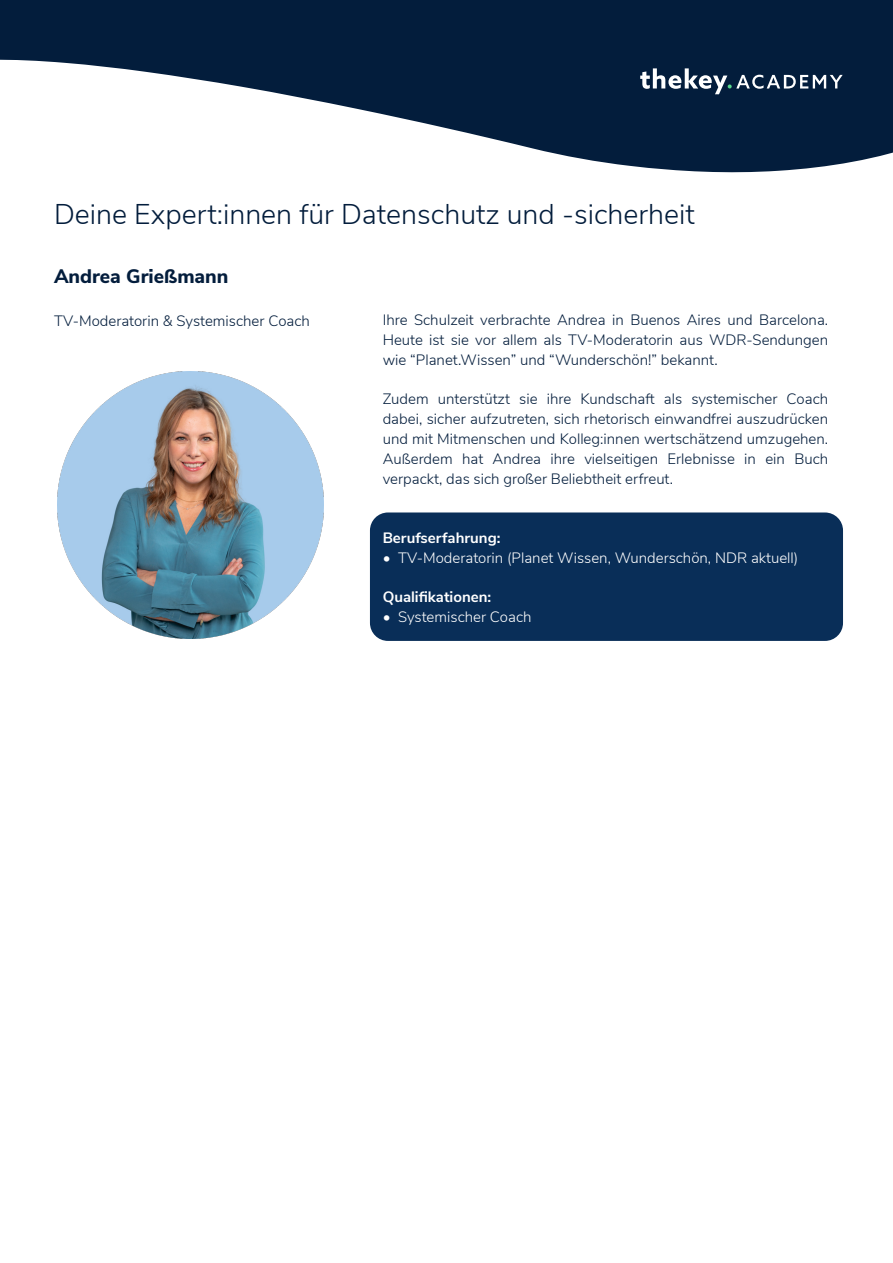
<style>
.page{position:relative;width:893px;height:1263px;background:#fff}
.page>*{position:absolute;margin:0;border:0;box-sizing:border-box;transform-origin:0 0}
.t1{font:300 28.5px "Nunito Sans";color:#031d3c}
.t2{font:800 19.5px "Nunito Sans";color:#031d3c}
.t3{font:300 15px/19.8px "Nunito Sans";color:#031d3c;text-align:justify}
.t4{font:300 15px "Nunito Sans";color:#fff}
.t5{font:700 15px "Nunito Sans";color:#fff}
</style>
<div class="page">
<svg style="left:0;top:0;width:893px;height:172px;fill:#031d3c"></svg>
<svg style="left:640px;top:68px;width:203px;height:26px"></svg>
<div style="left:370px;top:512px;width:473px;height:129px;background:#092e58;border-radius:18px"></div>
<img style="left:58px;top:372px;width:266px;height:266px">
<h1 class="t1" style="left:54px;top:194px;width:642px">Deine Expert:innen für Datenschutz und -sicherheit</h1>
<h2 class="t2" style="left:54px;top:262px;width:176px">Andrea Grießmann</h2>
<p class="t3" style="left:54px;top:310px;width:257px">TV-Moderatorin &amp; Systemischer Coach</p>
<p class="t3" style="left:383px;top:309px;width:447px">Ihre Schulzeit verbrachte Andrea in Buenos Aires und Barcelona.<br>Heute ist sie vor allem als TV-Moderatorin aus WDR-Sendungen wie “Planet.Wissen” und “Wunderschön!” bekannt.</p>
<p class="t3" style="left:383px;top:388px;width:447px">Zudem unterstützt sie ihre Kundschaft als systemischer Coach dabei, sicher aufzutreten, sich rhetorisch einwandfrei auszudrücken und mit Mitmenschen und Kolleg:innen wertschätzend umzugehen.<br>Außerdem hat Andrea ihre vielseitigen Erlebnisse in ein Buch verpackt, das sich großer Beliebtheit erfreut.</p>
<p class="t5" style="left:383px;top:527px;width:119px">Berufserfahrung:</p>
<p class="t4" style="left:383px;top:547px;width:417px">• TV-Moderatorin (Planet Wissen, Wunderschön, NDR aktuell)</p>
<p class="t5" style="left:383px;top:586px;width:110px">Qualifikationen:</p>
<p class="t4" style="left:383px;top:606px;width:150px">• Systemischer Coach</p>
</div>
